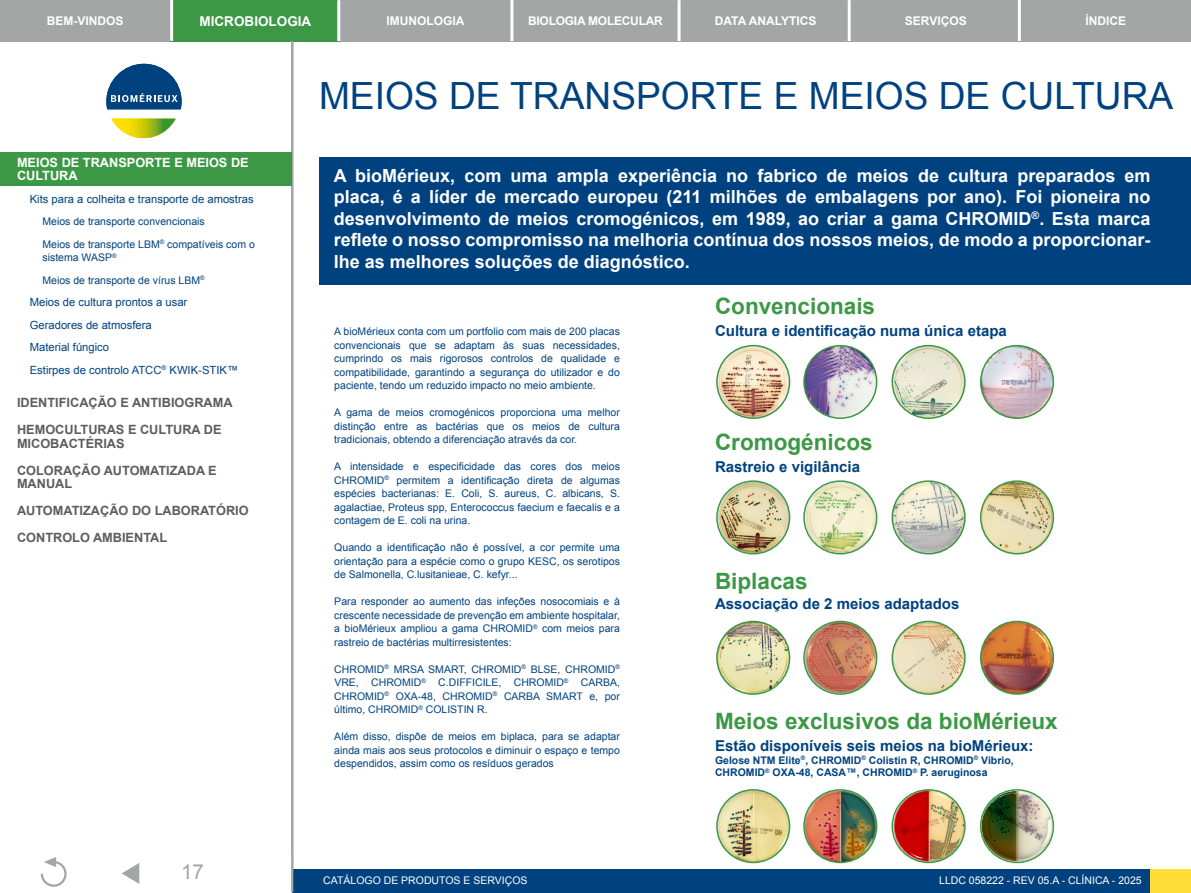
<style>
.page{position:relative;width:1191px;height:893px;background:#fff}
.page>*{position:absolute;margin:0;border:0;box-sizing:border-box;transform-origin:0 0}
.t1{font:37.5px "Arial";color:#00427f}
.t2{font:700 22.5px "Arial";color:#3c9845}
.t3{font:20.7px "Arial";color:#a4a5a5}
.t4{font:700 18px/21.6px "Arial";color:#fff;text-align:justify}
.t5{font:700 15px "Arial";color:#00427f}
.t6{font:700 13.5px "Arial";color:#fff}
.t7{font:700 12.75px/27px "Arial";color:#5d5d5c}
.t8{font:700 12.75px/13.5px "Arial";color:#fff}
.t9{font:700 12px "Arial";color:#fff}
.t10{font:700 12px "Arial";letter-spacing:-.02em;color:#fff}
.t11{font:11.25px/22.5px "Arial";color:#00427f}
.t12{font:10.5px/13.5px "Arial";color:#00427f;text-align:justify}
.t13{font:700 10.5px/12.6px "Arial";color:#00427f}
.t14{font:10.5px "Arial";color:#fff}
</style>
<div class="page">
<div style="left:0;top:0;width:170px;height:41px;background:#a4a5a5"></div>
<div style="left:292px;top:869px;width:858px;height:23px;background:#00427f"></div>
<div style="left:1150px;top:869px;width:41px;height:23px;background:#ffdd37"></div>
<div style="left:170px;top:0;width:170px;height:41px;background:#3c9845"></div>
<div style="left:340px;top:0;width:170px;height:41px;background:#a4a5a5"></div>
<div style="left:510px;top:0;width:170px;height:41px;background:#a4a5a5"></div>
<div style="left:680px;top:0;width:170px;height:41px;background:#a4a5a5"></div>
<div style="left:850px;top:0;width:170px;height:41px;background:#a4a5a5"></div>
<div style="left:1020px;top:0;width:171px;height:41px;background:#a4a5a5"></div>
<svg style="left:122px;top:863px;width:17px;height:21px"></svg>
<svg style="left:40px;top:857px;width:27px;height:30px"></svg>
<hr style="left:291px;top:41px;width:2px;height:851px;background:#a4a5a5">
<hr style="left:170px;top:0;width:3px;height:41px;background:#fff">
<hr style="left:337px;top:0;width:3px;height:41px;background:#fff">
<hr style="left:677px;top:0;width:3px;height:41px;background:#fff">
<hr style="left:510px;top:0;width:3px;height:41px;background:#fff">
<hr style="left:847px;top:0;width:3px;height:41px;background:#fff">
<hr style="left:1017px;top:0;width:3px;height:41px;background:#fff">
<svg style="left:106px;top:64px;width:76px;height:45px"></svg>
<svg style="left:111px;top:119px;width:65px;height:19px"></svg>
<div style="left:0;top:152px;width:291px;height:33px;background:#3c9845"></div>
<div style="left:319px;top:157px;width:872px;height:127px;background:#00427f"></div>
<img style="left:716px;top:345px;width:73px;height:73px;border-radius:36px">
<div style="left:716px;top:345px;width:74px;height:74px;border:2px solid #3c9845;border-radius:50%"></div>
<img style="left:804px;top:346px;width:72px;height:72px;border-radius:36px">
<div style="left:803px;top:345px;width:74px;height:74px;border:2px solid #3c9845;border-radius:50%"></div>
<img style="left:894px;top:346px;width:71px;height:72px">
<div style="left:891px;top:345px;width:74px;height:74px;border:2px solid #3c9845;border-radius:50%"></div>
<img style="left:980px;top:346px;width:73px;height:72px;border-radius:36px">
<div style="left:980px;top:345px;width:74px;height:74px;border:2px solid #3c9845;border-radius:50%"></div>
<img style="left:717px;top:481px;width:72px;height:72px;border-radius:36px">
<div style="left:716px;top:480px;width:74px;height:74px;border:2px solid #3c9845;border-radius:50%"></div>
<img style="left:804px;top:481px;width:72px;height:72px">
<div style="left:803px;top:480px;width:74px;height:74px;border:2px solid #3c9845;border-radius:50%"></div>
<img style="left:892px;top:481px;width:73px;height:73px;border-radius:36px">
<div style="left:891px;top:480px;width:74px;height:74px;border:2px solid #3c9845;border-radius:50%"></div>
<img style="left:981px;top:483px;width:71px;height:70px">
<div style="left:980px;top:480px;width:74px;height:74px;border:2px solid #3c9845;border-radius:50%"></div>
<img style="left:717px;top:621px;width:72px;height:73px;border-radius:36px">
<div style="left:716px;top:621px;width:74px;height:74px;border:2px solid #3c9845;border-radius:50%"></div>
<img style="left:804px;top:622px;width:72px;height:72px">
<div style="left:803px;top:621px;width:74px;height:74px;border:2px solid #3c9845;border-radius:50%"></div>
<img style="left:894px;top:622px;width:70px;height:71px">
<div style="left:891px;top:621px;width:74px;height:74px;border:2px solid #3c9845;border-radius:50%"></div>
<img style="left:980px;top:621px;width:73px;height:73px;border-radius:36px">
<div style="left:980px;top:621px;width:74px;height:74px;border:2px solid #3c9845;border-radius:50%"></div>
<img style="left:717px;top:790px;width:72px;height:72px;border-radius:36px">
<div style="left:716px;top:789px;width:74px;height:74px;border:2px solid #3c9845;border-radius:50%"></div>
<img style="left:804px;top:790px;width:72px;height:72px;border-radius:36px">
<div style="left:803px;top:789px;width:74px;height:74px;border:2px solid #3c9845;border-radius:50%"></div>
<img style="left:892px;top:790px;width:73px;height:72px;border-radius:36px">
<div style="left:891px;top:789px;width:74px;height:74px;border:2px solid #3c9845;border-radius:50%"></div>
<img style="left:981px;top:791px;width:71px;height:70px;border-radius:35px">
<div style="left:980px;top:789px;width:74px;height:74px;border:2px solid #3c9845;border-radius:50%"></div>
<p class="t9" style="left:206px;top:13px;width:101px">MICROBIOLOGIA</p>
<p class="t6" style="left:1083px;top:12px;width:47px">ÍNDICE</p>
<p class="t9" style="left:47px;top:13px;width:78px">BEM-VINDOS</p>
<p class="t6" style="left:199px;top:12px;width:113px">MICROBIOLOGIA</p>
<p class="t9" style="left:386px;top:13px;width:79px">IMUNOLOGIA</p>
<p class="t10" style="left:528px;top:13px;width:136px">BIOLOGIA MOLECULAR</p>
<p class="t9" style="left:715px;top:13px;width:103px">DATA ANALYTICS</p>
<p class="t9" style="left:905px;top:13px;width:63px">SERVIÇOS</p>
<p class="t9" style="left:1085px;top:13px;width:42px">ÍNDICE</p>
<p class="t8" style="left:17px;top:156px;width:233px">MEIOS DE TRANSPORTE E MEIOS DE<br>CULTURA</p>
<p class="t11" style="left:30px;top:187px;width:225px">Kits para a colheita e transporte de amostras</p>
<p class="t12" style="left:43px;top:210px;width:214px;line-height:22.5px">Meios de transporte convencionais<br>Meios de transporte LBM<sup>®</sup> compatíveis com o</p>
<p class="t12" style="left:43px;top:246px;width:164px;line-height:22.5px">sistema WASP<sup>®<br></sup>Meios de transporte de vírus LBM<sup>®</sup></p>
<p class="t11" style="left:30px;top:291px;width:210px">Meios de cultura prontos a usar<br>Geradores de atmosfera<br>Material fúngico<br>Estirpes de controlo ATCC<sup>®</sup> KWIK-STIK™</p>
<p class="t7" style="left:17px;top:390px;width:217px">IDENTIFICAÇÃO E ANTIBIOGRAMA<br>HEMOCULTURAS E CULTURA DE</p>
<p class="t7" style="left:17px;top:430px;width:201px">MICOBACTÉRIAS<br>COLORAÇÃO AUTOMATIZADA E</p>
<p class="t7" style="left:17px;top:471px;width:233px">MANUAL<br>AUTOMATIZAÇÃO DO LABORATÓRIO<br>CONTROLO AMBIENTAL</p>
<h3 class="t3" style="left:181px;top:858px;width:24px">17</h3>
<h1 class="t1" style="left:319px;top:72px;width:856px">MEIOS DE TRANSPORTE E MEIOS DE CULTURA</h1>
<p class="t4" style="left:334px;top:165px;width:818px">A bioMérieux, com uma ampla experiência no fabrico de meios de cultura preparados em placa, é a líder de mercado europeu (211 milhões de embalagens por ano). Foi pioneira no desenvolvimento de meios cromogénicos, em 1989, ao criar a gama CHROMID<sup>®</sup>. Esta marca reflete o nosso compromisso na melhoria contínua dos nossos meios, de modo a proporcionar&shy;lhe as melhores soluções de diagnóstico.</p>
<p class="t12" style="left:334px;top:325px;width:287px">A bioMérieux conta com um portfolio com mais de 200 placas convencionais que se adaptam às suas necessidades, cumprindo os mais rigorosos controlos de qualidade e compatibilidade, garantindo a segurança do utilizador e do paciente, tendo um reduzido impacto no meio ambiente.</p>
<p class="t12" style="left:334px;top:406px;width:287px">A gama de meios cromogénicos proporciona uma melhor distinção entre as bactérias que os meios de cultura tradicionais, obtendo a diferenciação através da cor.</p>
<p class="t12" style="left:334px;top:460px;width:287px">A intensidade e especificidade das cores dos meios CHROMID<sup>®</sup> permitem a identificação direta de algumas espécies bacterianas: E. Coli, S. aureus, C. albicans, S. agalactiae, Proteus spp, Enterococcus faecium e faecalis e a contagem de E. coli na urina.</p>
<p class="t12" style="left:334px;top:541px;width:287px">Quando a identificação não é possível, a cor permite uma orientação para a espécie como o grupo KESC, os serotipos de Salmonella, C.lusitanieae, C. kefyr...</p>
<p class="t12" style="left:334px;top:595px;width:287px">Para responder ao aumento das infeções nosocomiais e à crescente necessidade de prevenção em ambiente hospitalar, a bioMérieux ampliou a gama CHROMID<sup>®</sup> com meios para rastreio de bactérias multirresistentes:</p>
<p class="t12" style="left:334px;top:662px;width:287px">CHROMID<sup>®</sup> MRSA SMART, CHROMID<sup>®</sup> BLSE, CHROMID<sup>® </sup>VRE, CHROMID<sup>®</sup> C.DIFFICILE, CHROMID<sup>®</sup> CARBA, CHROMID<sup>®</sup> OXA-48, CHROMID<sup>®</sup> CARBA SMART e, por último, CHROMID<sup>®</sup> COLISTIN R.</p>
<p class="t12" style="left:334px;top:730px;width:287px">Além disso, dispõe de meios em biplaca, para se adaptar ainda mais aos seus protocolos e diminuir o espaço e tempo despendidos, assim como os resíduos gerados</p>
<h2 class="t2" style="left:715px;top:291px;width:162px">Convencionais</h2>
<h3 class="t5" style="left:715px;top:321px;width:293px">Cultura e identificação numa única etapa</h3>
<h2 class="t2" style="left:715px;top:427px;width:159px">Cromogénicos</h2>
<h3 class="t5" style="left:715px;top:457px;width:147px">Rastreio e vigilância</h3>
<h2 class="t2" style="left:715px;top:566px;width:94px">Biplacas</h2>
<h3 class="t5" style="left:715px;top:594px;width:246px">Associação de 2 meios adaptados</h3>
<h2 class="t2" style="left:715px;top:706px;width:344px">Meios exclusivos da bioMérieux</h2>
<h3 class="t5" style="left:715px;top:736px;width:320px">Estão disponíveis seis meios na bioMérieux:</h3>
<p class="t13" style="left:715px;top:754px;width:300px">Gelose NTM Elite<sup>®</sup>, CHROMID<sup>®</sup> Colistin R, CHROMID<sup>®</sup> Vibrio,<br>CHROMID<sup>®</sup> OXA-48, CASA™, CHROMID<sup>®</sup> P. aeruginosa</p>
<p class="t14" style="left:323px;top:873px;width:206px">CATÁLOGO DE PRODUTOS E SERVIÇOS</p>
<p class="t14" style="left:939px;top:873px;width:204px">LLDC 058222 - REV 05.A - CLÍNICA - 2025</p>
</div>
